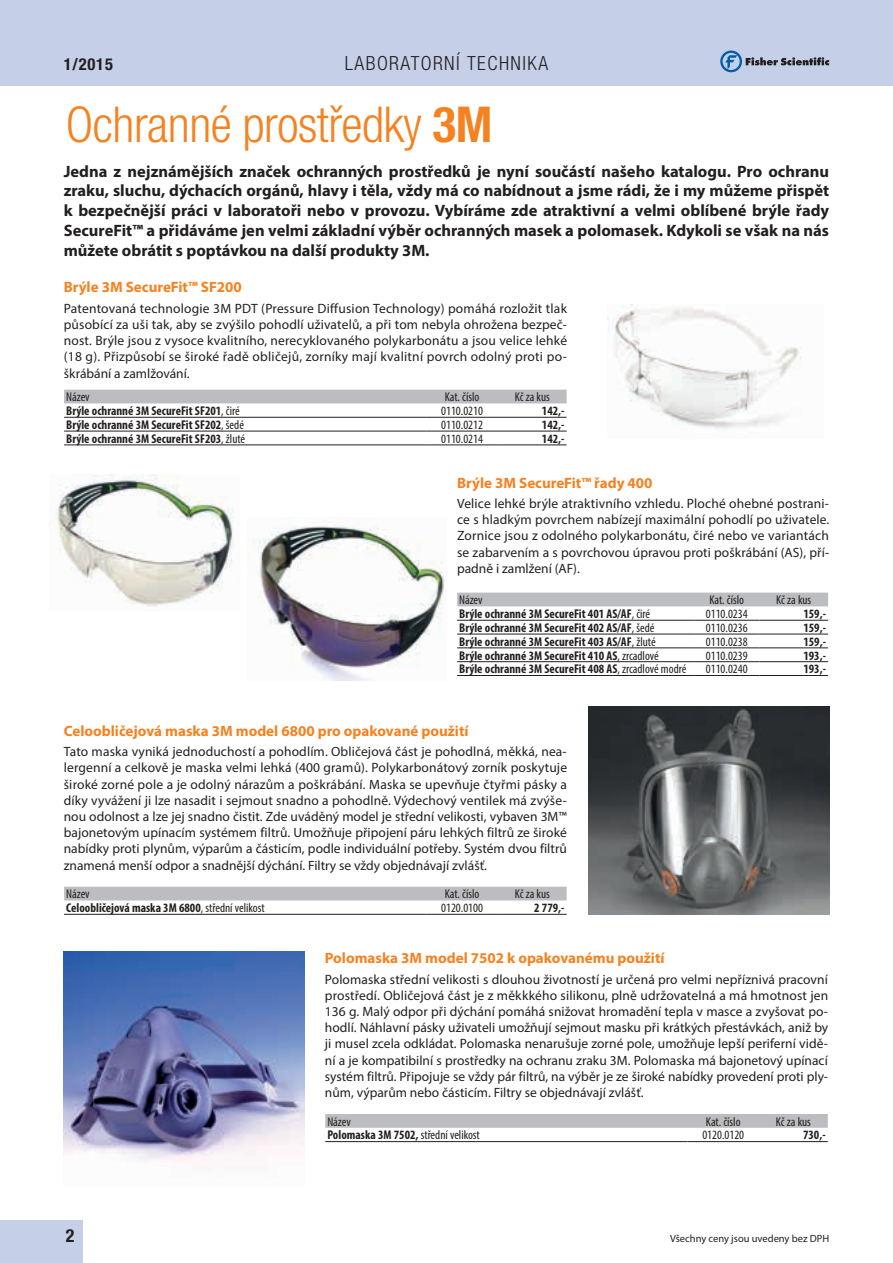
<style>
.page{position:relative;width:893px;height:1263px;background:#fff}
.page>*{position:absolute;margin:0;border:0;box-sizing:border-box;transform-origin:0 0}
.t1{font:300 condensed 49.5px "Helvetica Neue LT Pro";letter-spacing:-.01em;color:#f58220}
.t2{font:300 condensed 19.5px "Helvetica Neue LT Pro";letter-spacing:.075em;color:#231f20}
.t3{font:700 condensed 18px "Helvetica Neue LT Pro";color:#231f20}
.t4{font:700 16.5px/19.8px "Myriad Pro";color:#231f20;text-align:justify}
.t5{font:700 condensed 16.5px "Helvetica Neue LT Pro";color:#231f20}
.t6{font:700 15px "Myriad Pro";color:#f58220}
.t7{font:13.5px/16.2px "Myriad Pro";color:#231f20;text-align:justify}
.t8{font:700 condensed 12.75px "Myriad Pro";color:#231f20}
.t9{font:condensed 12.75px "Myriad Pro";color:#231f20}
.t10{font:10.5px "Myriad Pro";color:#231f20}
.s1{font-weight:700}
.s2{font-weight:400}
</style>
<div class="page">
<div style="left:0;top:0;width:893px;height:86px;background:#c6cfe8"></div>
<svg style="left:720px;top:51px;width:109px;height:21px"></svg>
<div style="left:0;top:1221px;width:83px;height:42px;background:#c6cfe8"></div>
<div style="left:64px;top:390px;width:503px;height:13px;background:#bcbdc0"></div>
<hr style="left:64px;top:417px;width:362px;height:1px;background:#231f20">
<hr style="left:426px;top:417px;width:72px;height:1px;background:#231f20">
<hr style="left:498px;top:417px;width:69px;height:1px;background:#231f20">
<hr style="left:64px;top:431px;width:362px;height:1px;background:#231f20">
<hr style="left:426px;top:431px;width:72px;height:1px;background:#231f20">
<hr style="left:498px;top:431px;width:69px;height:1px;background:#231f20">
<hr style="left:64px;top:445px;width:362px;height:1px;background:#231f20">
<hr style="left:426px;top:445px;width:72px;height:1px;background:#231f20">
<hr style="left:498px;top:445px;width:69px;height:1px;background:#231f20">
<div style="left:64px;top:887px;width:503px;height:13px;background:#bcbdc0"></div>
<hr style="left:64px;top:914px;width:362px;height:1px;background:#231f20">
<hr style="left:426px;top:914px;width:72px;height:1px;background:#231f20">
<hr style="left:498px;top:914px;width:69px;height:1px;background:#231f20">
<svg style="left:325px;top:1114px;width:503px;height:14px;background:#bcbdc0"></svg>
<hr style="left:325px;top:1141px;width:362px;height:1px;background:#231f20">
<hr style="left:687px;top:1141px;width:72px;height:1px;background:#231f20">
<hr style="left:759px;top:1141px;width:69px;height:1px;background:#231f20">
<div style="left:457px;top:593px;width:371px;height:13px;background:#bcbdc0"></div>
<hr style="left:457px;top:620px;width:237px;height:1px;background:#231f20">
<hr style="left:694px;top:620px;width:65px;height:1px;background:#231f20">
<hr style="left:759px;top:620px;width:69px;height:1px;background:#231f20">
<hr style="left:457px;top:634px;width:237px;height:1px;background:#231f20">
<hr style="left:694px;top:634px;width:65px;height:1px;background:#231f20">
<hr style="left:759px;top:634px;width:69px;height:1px;background:#231f20">
<hr style="left:457px;top:648px;width:237px;height:1px;background:#231f20">
<hr style="left:694px;top:648px;width:65px;height:1px;background:#231f20">
<hr style="left:759px;top:648px;width:69px;height:1px;background:#231f20">
<hr style="left:457px;top:661px;width:237px;height:1px;background:#231f20">
<hr style="left:694px;top:661px;width:65px;height:1px;background:#231f20">
<hr style="left:759px;top:661px;width:69px;height:1px;background:#231f20">
<hr style="left:457px;top:675px;width:237px;height:1px;background:#231f20">
<hr style="left:694px;top:675px;width:65px;height:1px;background:#231f20">
<hr style="left:759px;top:675px;width:69px;height:1px;background:#231f20">
<img style="left:607px;top:304px;width:194px;height:125px">
<img style="left:55px;top:475px;width:179px;height:132px">
<img style="left:247px;top:517px;width:199px;height:163px">
<img style="left:588px;top:706px;width:241px;height:208px">
<img style="left:64px;top:952px;width:241px;height:213px">
<p class="t5" style="left:64px;top:54px;width:51px">1/2015</p>
<h2 class="t2" style="left:345px;top:51px;width:205px">LABORATORNÍ TECHNIKA</h2>
<h1 class="t1" style="left:66px;top:96px;width:428px">Ochranné prostředky <span class="s1">3M</span></h1>
<p class="t4" style="left:64px;top:161px;width:767px">Jedna z nejznámějších značek ochranných prostředků je nyní součástí našeho katalogu. Pro ochranu zraku, sluchu, dýchacích orgánů, hlavy i těla, vždy má co nabídnout a jsme rádi, že i my můžeme přispět k bezpečnější práci v laboratoři nebo v provozu. Vybíráme zde atraktivní a velmi oblíbené brýle řady SecureFit™ a přidáváme jen velmi základní výběr ochranných masek a polomasek. Kdykoli se však na nás můžete obrátit s poptávkou na další produkty 3M.</p>
<p class="t6" style="left:64px;top:277px;width:180px">Brýle 3M SecureFit™ SF200</p>
<p class="t7" style="left:64px;top:300px;width:505px">Patentovaná technologie 3M PDT (Pressure Diffusion Technology) pomáhá rozložit tlak působící za uši tak, aby se zvýšilo pohodlí uživatelů, a při tom nebyla ohrožena bezpeč&shy;nost. Brýle jsou z vysoce kvalitního, nerecyklovaného polykarbonátu a jsou velice lehké (18 g). Přizpůsobí se široké řadě obličejů, zorníky mají kvalitní povrch odolný proti po&shy;škrábání a zamlžování.</p>
<p class="t9" style="left:66px;top:389px;width:25px">Název</p>
<p class="t9" style="left:445px;top:389px;width:36px">Kat. číslo</p>
<p class="t9" style="left:515px;top:389px;width:37px">Kč za kus</p>
<p class="t8" style="left:66px;top:403px;width:175px">Brýle ochranné 3M SecureFit SF201<span class="s2">, čiré</span></p>
<p class="t9" style="left:441px;top:403px;width:43px">0110.0210</p>
<p class="t8" style="left:542px;top:403px;width:24px">142,-</p>
<p class="t8" style="left:66px;top:417px;width:179px">Brýle ochranné 3M SecureFit SF202<span class="s2">, šedé</span></p>
<p class="t9" style="left:441px;top:417px;width:43px">0110.0212</p>
<p class="t8" style="left:542px;top:417px;width:24px">142,-</p>
<p class="t8" style="left:66px;top:430px;width:180px">Brýle ochranné 3M SecureFit SF203<span class="s2">, žluté</span></p>
<p class="t9" style="left:441px;top:431px;width:43px">0110.0214</p>
<p class="t8" style="left:542px;top:430px;width:24px">142,-</p>
<p class="t6" style="left:457px;top:473px;width:197px">Brýle 3M SecureFit™ řady 400</p>
<p class="t7" style="left:457px;top:495px;width:374px">Velice lehké brýle atraktivního vzhledu. Ploché ohebné postrani&shy;ce s hladkým povrchem nabízejí maximální pohodlí po uživatele.<br>Zornice jsou z odolného polykarbonátu, čiré nebo ve variantách se zabarvením a s povrchovou úpravou proti poškrábání (AS), pří&shy;padně i zamlžení (AF).</p>
<p class="t9" style="left:459px;top:592px;width:25px">Název</p>
<p class="t9" style="left:709px;top:592px;width:36px">Kat. číslo</p>
<p class="t9" style="left:776px;top:592px;width:37px">Kč za kus</p>
<p class="t8" style="left:459px;top:606px;width:192px">Brýle ochranné 3M SecureFit 401 AS/AF<span class="s2">, čiré</span></p>
<p class="t9" style="left:706px;top:606px;width:43px">0110.0234</p>
<p class="t8" style="left:803px;top:606px;width:24px">159,-</p>
<p class="t8" style="left:459px;top:620px;width:197px">Brýle ochranné 3M SecureFit 402 AS/AF<span class="s2">, šedé</span></p>
<p class="t9" style="left:706px;top:620px;width:43px">0110.0236</p>
<p class="t8" style="left:803px;top:620px;width:24px">159,-</p>
<p class="t8" style="left:459px;top:633px;width:198px">Brýle ochranné 3M SecureFit 403 AS/AF<span class="s2">, žluté</span></p>
<p class="t9" style="left:706px;top:634px;width:43px">0110.0238</p>
<p class="t8" style="left:803px;top:633px;width:24px">159,-</p>
<p class="t8" style="left:459px;top:647px;width:201px">Brýle ochranné 3M SecureFit 410 AS<span class="s2">, zrcadlové</span></p>
<p class="t9" style="left:706px;top:648px;width:43px">0110.0239</p>
<p class="t8" style="left:803px;top:647px;width:24px">193,-</p>
<p class="t8" style="left:459px;top:661px;width:229px">Brýle ochranné 3M SecureFit 408 AS<span class="s2">, zrcadlové modré</span></p>
<p class="t9" style="left:706px;top:661px;width:43px">0110.0240</p>
<p class="t8" style="left:803px;top:661px;width:24px">193,-</p>
<p class="t6" style="left:64px;top:721px;width:406px">Celoobličejová maska 3M model 6800 pro opakované použití</p>
<p class="t7" style="left:64px;top:743px;width:505px">Tato maska vyniká jednoduchostí a pohodlím. Obličejová část je pohodlná, měkká, nea&shy;lergenní a celkově je maska velmi lehká (400 gramů). Polykarbonátový zorník poskytuje široké zorné pole a je odolný nárazům a poškrábání. Maska se upevňuje čtyřmi pásky a díky vyvážení ji lze nasadit i sejmout snadno a pohodlně. Výdechový ventilek má zvýše&shy;nou odolnost a lze jej snadno čistit. Zde uváděný model je střední velikosti, vybaven 3M™ bajonetovým upínacím systémem filtrů. Umožňuje připojení páru lehkých filtrů ze široké nabídky proti plynům, výparům a částicím, podle individuální potřeby. Systém dvou filtrů znamená menší odpor a snadnější dýchání. Filtry se vždy objednávají zvlášť.</p>
<p class="t9" style="left:66px;top:886px;width:25px">Název</p>
<p class="t9" style="left:445px;top:886px;width:36px">Kat. číslo</p>
<p class="t9" style="left:515px;top:886px;width:37px">Kč za kus</p>
<p class="t8" style="left:66px;top:900px;width:200px">Celoobličejová maska 3M 6800<span class="s2">, střední velikost</span></p>
<p class="t9" style="left:441px;top:900px;width:43px">0120.0100</p>
<p class="t8" style="left:534px;top:900px;width:32px">2 779,-</p>
<p class="t6" style="left:325px;top:948px;width:341px">Polomaska 3M model 7502 k opakovanému použití</p>
<p class="t7" style="left:325px;top:971px;width:505px">Polomaska střední velikosti s dlouhou životností je určená pro velmi nepříznivá pracovní prostředí. Obličejová část je z měkkkého silikonu, plně udržovatelná a má hmotnost jen 136 g. Malý odpor při dýchání pomáhá snižovat hromadění tepla v masce a zvyšovat po&shy;hodlí. Náhlavní pásky uživateli umožňují sejmout masku při krátkých přestávkách, aniž by ji musel zcela odkládat. Polomaska nenarušuje zorné pole, umožňuje lepší periferní vidě&shy;ní a je kompatibilní s prostředky na ochranu zraku 3M. Polomaska má bajonetový upínací systém filtrů. Připojuje se vždy pár filtrů, na výběr je ze široké nabídky provedení proti ply&shy;nům, výparům nebo částicím. Filtry se objednávají zvlášť.</p>
<p class="t9" style="left:327px;top:1114px;width:25px">Název</p>
<p class="t9" style="left:706px;top:1114px;width:36px">Kat. číslo</p>
<p class="t9" style="left:776px;top:1114px;width:37px">Kč za kus</p>
<p class="t8" style="left:327px;top:1127px;width:154px">Polomaska 3M 7502, <span class="s2">střední velikost</span></p>
<p class="t9" style="left:702px;top:1127px;width:43px">0120.0120</p>
<p class="t8" style="left:803px;top:1127px;width:24px">730,-</p>
<h3 class="t3" style="left:66px;top:1225px;width:10px">2</h3>
<p class="t10" style="left:670px;top:1232px;width:161px">Všechny ceny jsou uvedeny bez DPH</p>
</div>
